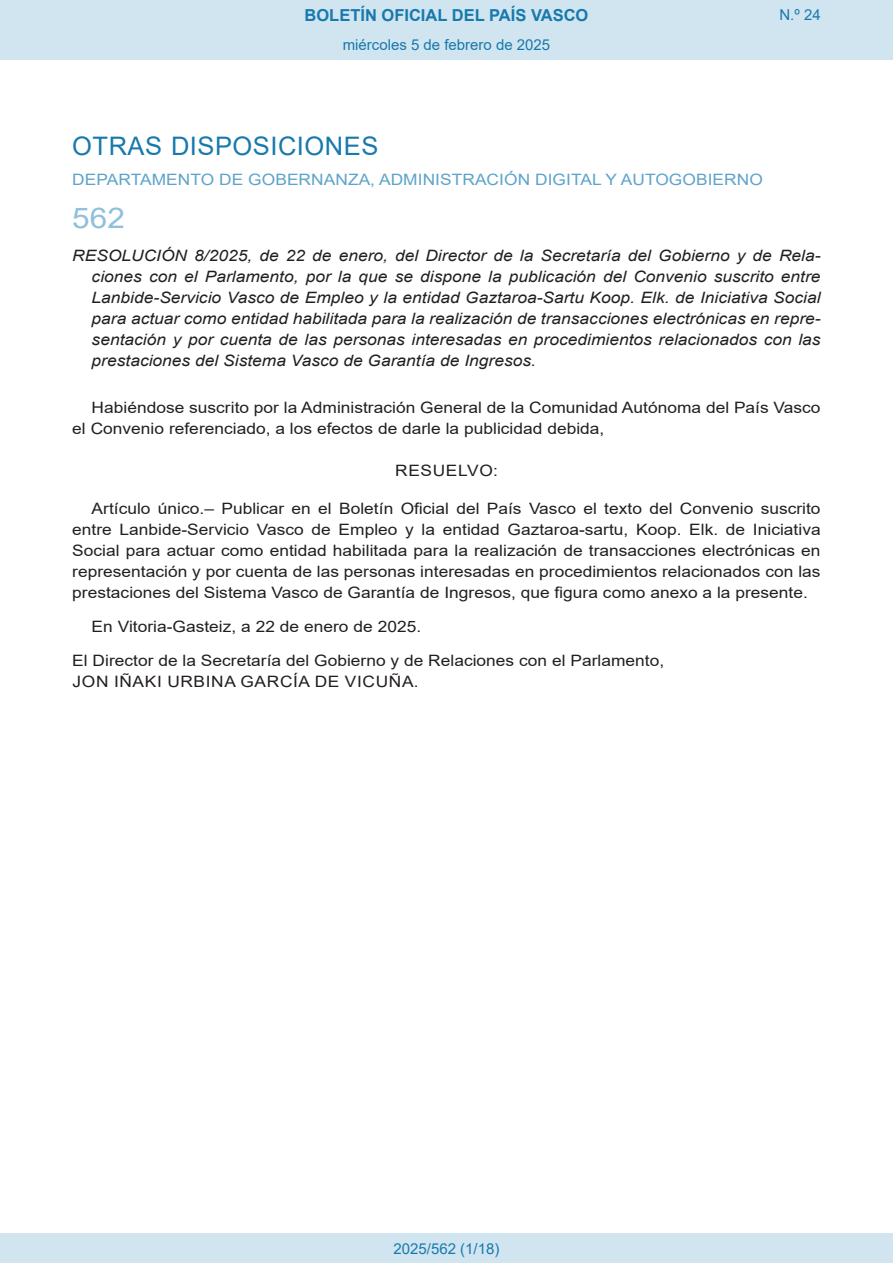
<style>
.page{position:relative;width:893px;height:1263px;background:#fff}
.page>*{position:absolute;margin:0;border:0;box-sizing:border-box;transform-origin:0 0}
.BOPVOrden{font:28.5px "Arial";color:#90c0db;scale:1.11 1}
.BOPVSeccion{font:25.5px "Arial";letter-spacing:.02em;color:#1879ad}
.t1{font:700 16.5px "Arial";color:#1879ad}
.BOPVDetalle{font:15.6px/21px "Arial";color:#231f20;scale:1.11 1}
.BOPVTitulo{font:italic 15.6px/21px "Arial";color:#231f20;text-align:justify;scale:1.11 1}
.BOPVFirmaPuesto{font:15.6px "Arial";color:#231f20;scale:1.11 1}
.BOPVOrganismo{font:15.6px "Arial";letter-spacing:.005em;color:#5ea4ca;scale:1.11 1}
.BOPVFirmaLugFec{font:15.6px "Arial";color:#231f20;scale:1.11 1}
.BOPVFirmaNombre{font:15.6px "Arial";letter-spacing:.035em;color:#231f20;scale:1.11 1}
.BOPVClave{font:15.6px "Arial";letter-spacing:.035em;color:#231f20;scale:1.11 1}
.Paginacion_Centro{font:15px "Arial";color:#1879ad}
</style>
<div class="page">
<div style="left:0;top:0;width:893px;height:60px;background:#d0e5f0"></div>
<div style="left:0;top:1233px;width:893px;height:30px;background:#d0e5f0"></div>
<p class="t1" style="left:305px;top:3px;width:285px">BOLETÍN OFICIAL DEL PAÍS VASCO</p>
<p class="Paginacion_Centro" style="left:343px;top:35px;width:209px">miércoles 5 de febrero de 2025</p>
<p class="Paginacion_Centro" style="left:779px;top:5px;width:43px">N.º 24</p>
<p class="BOPVSeccion" style="left:72px;top:128px;width:308px">OTRAS DISPOSICIONES</p>
<p class="BOPVOrganismo" style="left:72px;top:169px;width:624px">DEPARTAMENTO DE GOBERNANZA, ADMINISTRACIÓN DIGITAL Y AUTOGOBIERNO</p>
<p class="BOPVOrden" style="left:72px;top:198px;width:49px">562</p>
<p class="BOPVTitulo" style="left:92px;top:246px;width:658px;text-indent:-19px">RESOLUCIÓN 8/2025, de 22 de enero, del Director de la Secretaría del Gobierno y de Rela&shy;ciones con el Parlamento, por la que se dispone la publicación del Convenio suscrito entre Lanbide-Servicio Vasco de Empleo y la entidad Gaztaroa-Sartu Koop. Elk. de Iniciativa Social para actuar como entidad habilitada para la realización de transacciones electrónicas en repre&shy;sentación y por cuenta de las personas interesadas en procedimientos relacionados con las prestaciones del Sistema Vasco de Garantía de Ingresos.</p>
<p class="BOPVDetalle" style="left:72px;top:397px;width:676px;text-indent:19px">Habiéndose suscrito por la Administración General de la Comunidad Autónoma del País Vasco el Convenio referenciado, a los efectos de darle la publicidad debida,</p>
<p class="BOPVClave" style="left:395px;top:460px;width:94px">RESUELVO:</p>
<p class="BOPVDetalle" style="left:72px;top:498px;width:676px;text-align:justify;text-indent:19px">Artículo único.– Publicar en el Boletín Oficial del País Vasco el texto del Convenio suscrito entre Lanbide-Servicio Vasco de Empleo y la entidad Gaztaroa-sartu, Koop. Elk. de Iniciativa Social para actuar como entidad habilitada para la realización de transacciones electrónicas en representación y por cuenta de las personas interesadas en procedimientos relacionados con las prestaciones del Sistema Vasco de Garantía de Ingresos, que figura como anexo a la presente.</p>
<p class="BOPVFirmaLugFec" style="left:92px;top:616px;width:298px">En Vitoria-Gasteiz, a 22 de enero de 2025.</p>
<p class="BOPVFirmaPuesto" style="left:72px;top:650px;width:535px">El Director de la Secretaría del Gobierno y de Relaciones con el Parlamento,</p>
<p class="BOPVFirmaNombre" style="left:73px;top:671px;width:313px">JON IÑAKI URBINA GARCÍA DE VICUÑA.</p>
<p class="Paginacion_Centro" style="left:393px;top:1238px;width:107px">2025/562 (1/18)</p>
</div>
